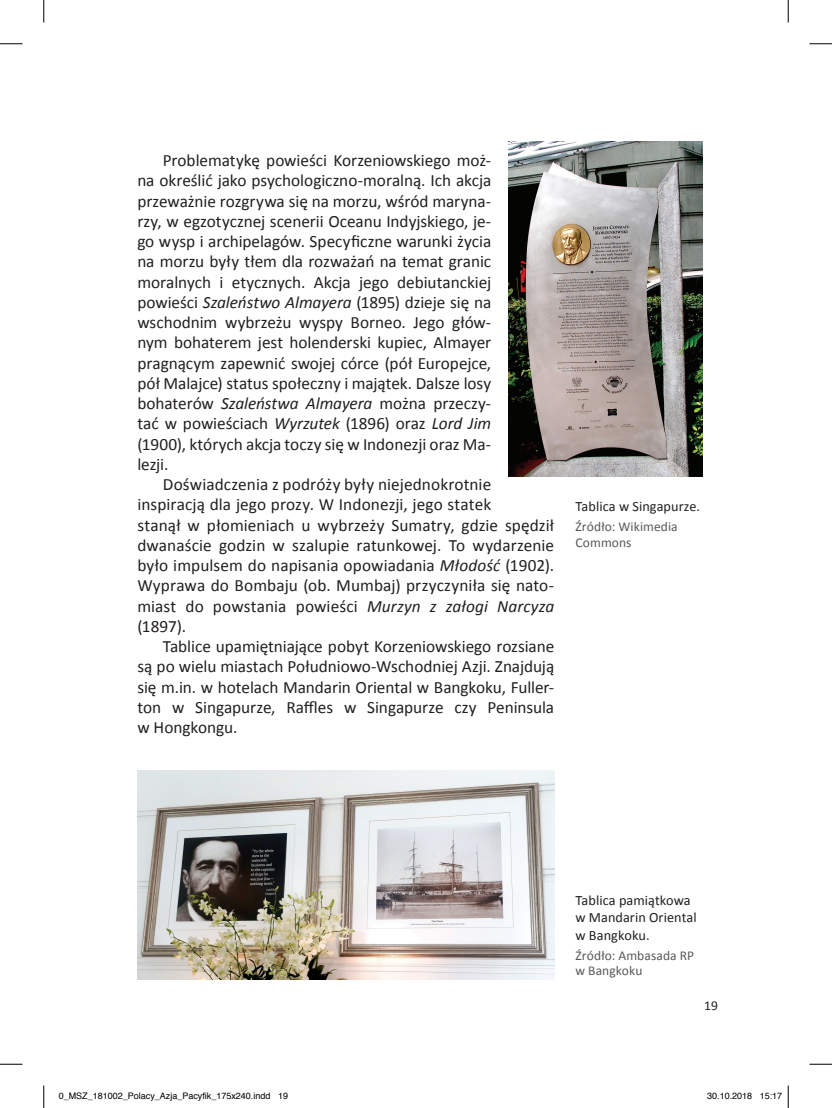
<style>
.page{position:relative;width:832px;height:1108px;background:#fff}
.page>*{position:absolute;margin:0;border:0;box-sizing:border-box;transform-origin:0 0}
.t1{font:17.25px/20.2px "Calibri";letter-spacing:.005em;color:#231f20;text-align:justify}
.t2{font:14.25px/17.2px "Calibri";letter-spacing:.005em;color:#231f20}
.t3{font:13.5px/15.8px "Calibri";letter-spacing:.01em;color:#57585a}
.t4{font:13.5px "Calibri";color:#231f20}
.t5{font:9px "Helvetica";color:#000}
.s1{font-style:italic}
</style>
<div class="page">
<img style="left:137px;top:770px;width:417px;height:209px">
<img style="left:508px;top:142px;width:194px;height:335px">
<svg style="left:0;top:44px;width:22px;height:1px"></svg>
<svg style="left:809px;top:44px;width:23px;height:1px"></svg>
<svg style="left:0;top:1064px;width:22px;height:1px"></svg>
<svg style="left:809px;top:1064px;width:23px;height:1px"></svg>
<svg style="left:44px;top:0;width:1px;height:22px"></svg>
<svg style="left:44px;top:1085px;width:1px;height:23px"></svg>
<svg style="left:788px;top:0;width:1px;height:22px"></svg>
<svg style="left:788px;top:1085px;width:1px;height:23px"></svg>
<p class="t1" style="left:137px;top:150px;width:355px;text-indent:26px">Problematykę powieści Korzeniowskiego moż&shy;na określić jako psychologiczno-moralną. Ich akcja przeważnie rozgrywa się na morzu, wśród maryna&shy;rzy, w egzotycznej scenerii Oceanu Indyjskiego, je&shy;go wysp i archipelagów. Specyficzne warunki życia na morzu były tłem dla rozważań na temat granic moralnych i etycznych. Akcja jego debiutanckiej powieści <span class="s1">Szaleństwo Almayera</span> (1895) dzieje się na wschodnim wybrzeżu wyspy Borneo. Jego głów&shy;nym bohaterem jest holenderski kupiec, Almayer pragnącym zapewnić swojej córce (pół Europejce, pół Malajce) status społeczny i majątek. Dalsze losy bohaterów <span class="s1">Szaleństwa Almayera</span> można przeczy&shy;tać w powieściach <span class="s1">Wyrzutek</span> (1896) oraz <span class="s1">Lord Jim </span>(1900), których akcja toczy się w Indonezji oraz Ma&shy;lezji.</p>
<p class="t1" style="left:137px;top:474px;width:418px;text-align:left;text-indent:26px">Doświadczenia z podróży były niejednokrotnie inspiracją dla jego prozy. W Indonezji, jego statek<br>stanął w płomieniach u wybrzeży Sumatry, gdzie spędził dwanaście godzin w szalupie ratunkowej. To wydarzenie było impulsem do napisania opowiadania <span class="s1">Młodość</span> (1902).<br>Wyprawa do Bombaju (ob. Mumbaj) przyczyniła się nato&shy;miast do powstania powieści <span class="s1">Murzyn z załogi Narcyza </span>(1897).</p>
<p class="t1" style="left:137px;top:636px;width:418px;text-indent:26px">Tablice upamiętniające pobyt Korzeniowskiego rozsiane są po wielu miastach Południowo-Wschodniej Azji. Znajdują się m.in. w hotelach Mandarin Oriental w Bangkoku, Fuller&shy;ton w Singapurze, Raffles w Singapurze czy Peninsula w Hongkongu.</p>
<p class="t2" style="left:575px;top:498px;width:126px">Tablica w Singapurze.</p>
<p class="t3" style="left:575px;top:519px;width:104px">Źródło: Wikimedia<br>Commons</p>
<p class="t2" style="left:575px;top:892px;width:123px">Tablica pamiątkowa w Mandarin Oriental w Bangkoku.</p>
<p class="t3" style="left:575px;top:947px;width:120px">Źródło: Ambasada RP w Bangkoku</p>
<p class="t4" style="left:704px;top:997px;width:15px">19</p>
<p class="t5" style="left:59px;top:1089px;width:231px">0_MSZ_181002_Polacy_Azja_Pacyfik_175x240.indd 19</p>
<p class="t5" style="left:707px;top:1089px;width:77px">30.10.2018 15:17</p>
</div>
